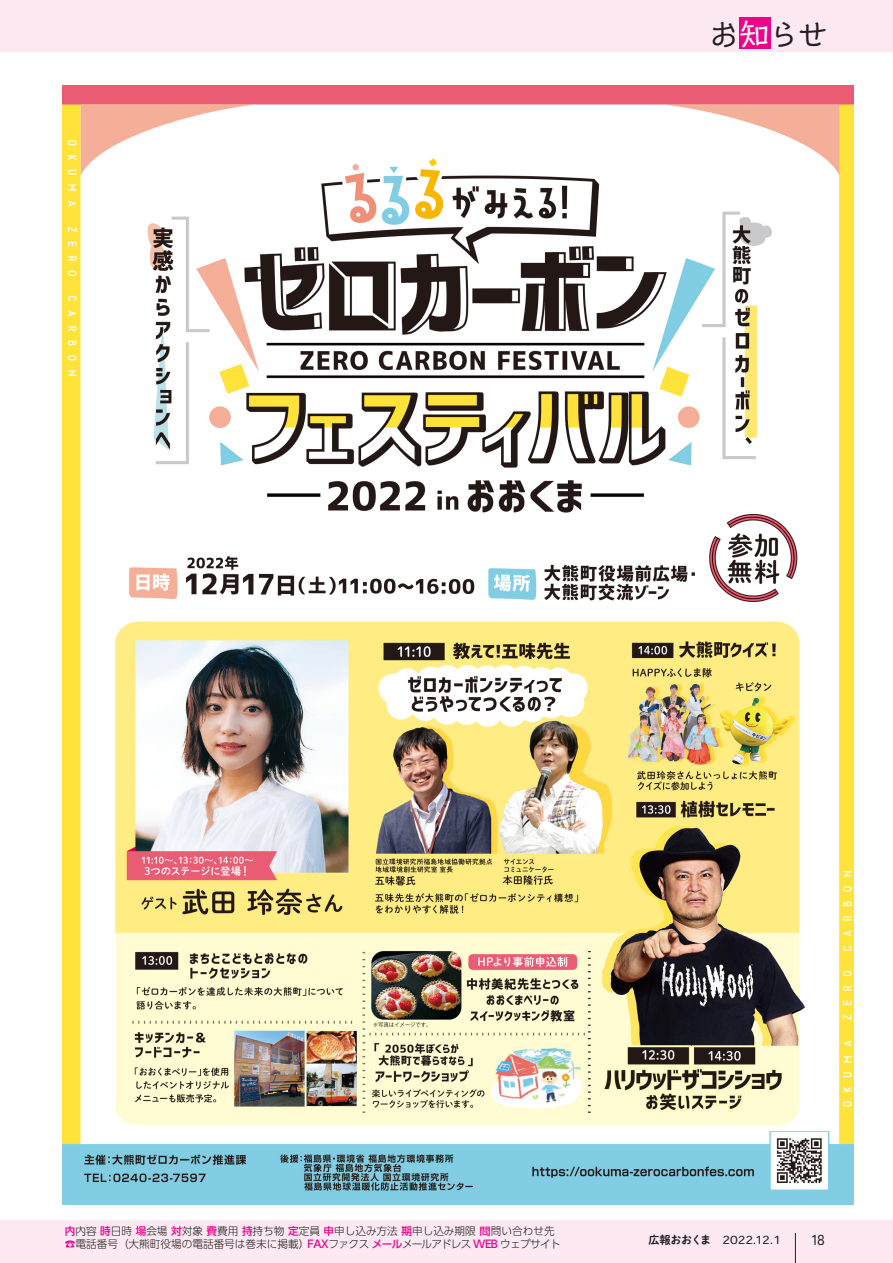
<style>
.page{position:relative;width:893px;height:1263px;background:#fff}
.page>*{position:absolute;margin:0;border:0;box-sizing:border-box;transform-origin:0 0}
.t1{font:31.95px "Talking Std";color:#231f20}
.t2{font:13.8px "Heisei Maru Go Std W4";color:#231f20;scale:.8 1}
.t3{font:11.1px "Heisei Maru Go Std W4";letter-spacing:-.005em;color:#231f20}
.t4{font:11.1px "P Shuei NM Go Std N B";letter-spacing:-.035em;color:#231f20}
.t5{font:300 10.65px "UD Shin Go Pro";color:#231f20}
.t6{font:300 10.65px "UD Shin Go Pro";letter-spacing:-.06em;color:#231f20}
.s1{color:#fff}
.s2{font-weight:500;color:#ed028c}
.s3{font-weight:500;font-size:10.35px;color:#ed028c}
</style>
<div class="page">
<div style="left:0;top:0;width:893px;height:51px;background:#fce9f1"></div>
<div style="left:739px;top:18px;width:32px;height:31px;background:#ed028c"></div>
<div style="left:0;top:1220px;width:893px;height:43px;background:#fce9f1"></div>
<img style="left:63px;top:85px;width:791px;height:1119px">
<hr style="left:795px;top:1233px;width:1px;height:30px;background:#231f20">
<p class="t1" style="left:708px;top:10px;width:122px">お<span class="s1">知</span>らせ</p>
<p class="t5" style="left:65px;top:1222px;width:491px"><span class="s2">内</span>内容<span class="s2">時</span>日時<span class="s2">場</span>会場<span class="s2">対</span>対象<span class="s2">費</span>費用<span class="s2">持</span>持ち物<span class="s2">定</span>定員<span class="s2">申</span>申し込み方法<span class="s2">期</span>申し込み期限<span class="s3">問</span>問い合わせ先</p>
<p class="t6" style="left:307px;top:1235px;width:255px"><span class="s2">FAX</span>ファクス<span class="s2">メール</span>メールアドレス <span class="s2">WEB</span> ウェブサイト</p>
<p class="t5" style="left:65px;top:1235px;width:246px"><span class="s2">☎</span>電話番号（大熊町役場の電話番号は巻末に掲載）</p>
<p class="t4" style="left:648px;top:1232px;width:64px">広報おおくま</p>
<p class="t3" style="left:723px;top:1232px;width:60px">2022.12. 1</p>
<p class="t2" style="left:811px;top:1231px;width:18px">18</p>
</div>
